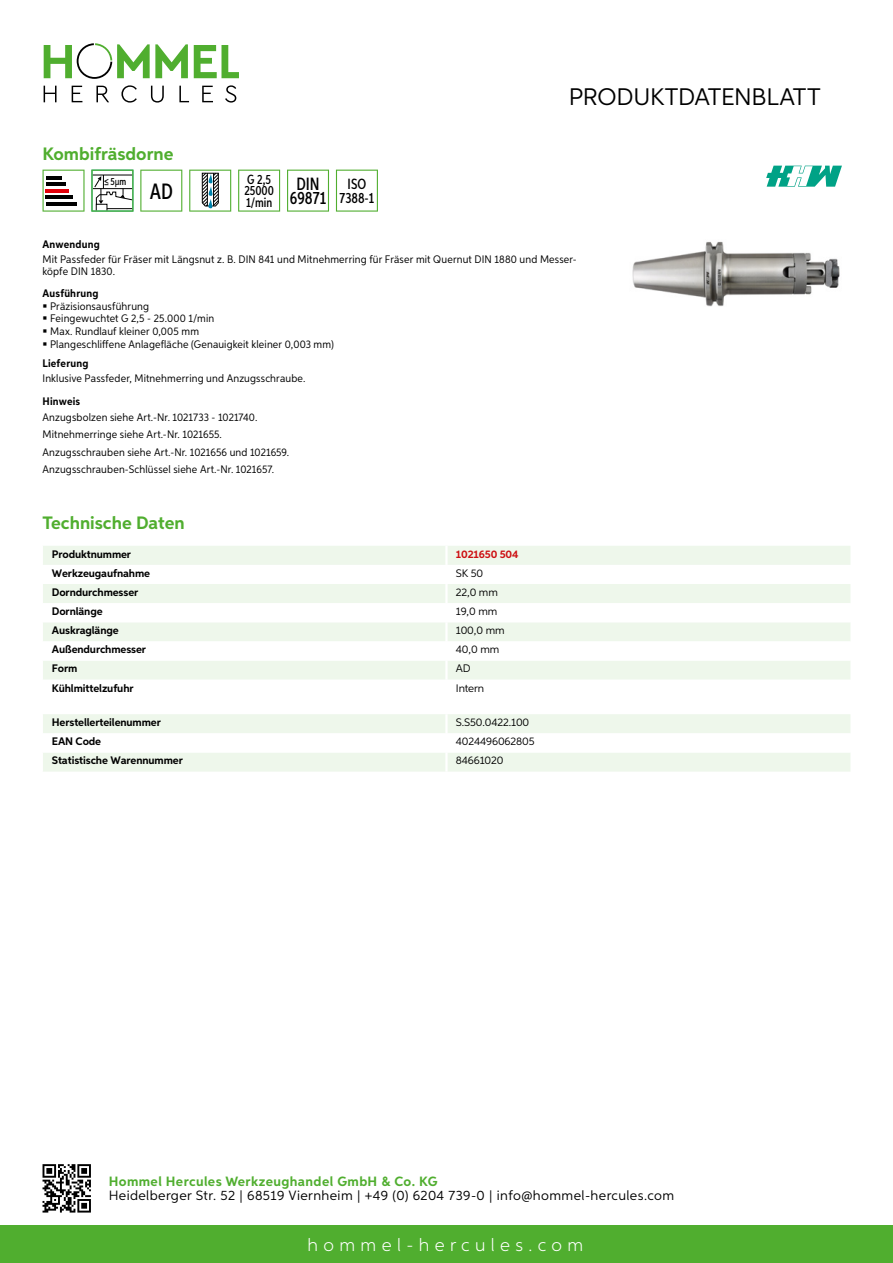
<style>
.page{position:relative;width:893px;height:1263px;background:#fff}
.page>*{position:absolute;margin:0;border:0;box-sizing:border-box;transform-origin:0 0}
.t1{font:24px "Aspira";letter-spacing:-.01em;color:#000}
.t2{font:500 22.2px "Aspira XX Nar";color:#000}
.t3{font:700 18px "Aspira";color:#50ae2f}
.t4{font:300 18px "Aspira";letter-spacing:.3em;color:#fff}
.t5{font:500 17.85px/14.9px "Aspira XX Nar";color:#000;text-align:center}
.t6{font:500 14.85px/13.4px "Aspira XX Nar";color:#000;text-align:center}
.t7{font:13.5px "Aspira";letter-spacing:.03em;color:#000}
.t8{font:700 13.5px "Aspira";letter-spacing:.03em;color:#50ae2f}
.t9{font:500 13.35px/11.9px "Aspira XX Nar";color:#000}
.t10{font:10.95px/12.8px "Aspira Nar";letter-spacing:.015em;color:#000}
.t11{font:700 10.95px "Aspira";letter-spacing:-.01em;color:#000}
.t12{font:10.95px "Aspira";letter-spacing:-.01em;color:#000}
.t13{font:700 10.95px "Aspira Nar";letter-spacing:.02em;color:#000}
.t14{font:700 10.95px "Aspira";letter-spacing:-.01em;color:#cd1013}
.t15{font:500 10.35px "Aspira XX Nar";color:#000}
</style>
<div class="page">
<div style="left:0;top:1226px;width:893px;height:37px;background:#50ae2f"></div>
<svg style="left:43px;top:1164px;width:48px;height:48px"></svg>
<svg style="left:194px;top:45px;width:45px;height:33px"></svg>
<svg style="left:44px;top:43px;width:144px;height:36px"></svg>
<svg style="left:44px;top:86px;width:13px;height:16px"></svg>
<svg style="left:72px;top:86px;width:10px;height:16px"></svg>
<svg style="left:96px;top:86px;width:13px;height:16px"></svg>
<svg style="left:121px;top:85px;width:16px;height:18px"></svg>
<svg style="left:151px;top:86px;width:13px;height:17px"></svg>
<svg style="left:179px;top:86px;width:10px;height:16px"></svg>
<svg style="left:202px;top:86px;width:11px;height:16px"></svg>
<svg style="left:225px;top:85px;width:11px;height:18px"></svg>
<div style="left:43px;top:546px;width:807px;height:19px;background:#eef7eb"></div>
<svg style="left:43px;top:584px;width:807px;height:96px;fill:#eef7eb"></svg>
<hr style="left:445px;top:546px;width:3px;height:19px;background:#fff">
<hr style="left:445px;top:584px;width:3px;height:19px;background:#fff">
<hr style="left:445px;top:603px;width:3px;height:19px;background:#fff">
<hr style="left:445px;top:622px;width:3px;height:19px;background:#fff">
<hr style="left:445px;top:641px;width:3px;height:19px;background:#fff">
<hr style="left:445px;top:660px;width:3px;height:20px;background:#fff">
<svg style="left:43px;top:714px;width:807px;height:58px"></svg>
<hr style="left:445px;top:752px;width:3px;height:20px;background:#fff">
<svg style="left:43px;top:170px;width:42px;height:42px"></svg>
<hr style="left:46px;top:176px;width:16px;height:3px;background:#000">
<hr style="left:46px;top:183px;width:19px;height:3px;background:#000">
<hr style="left:46px;top:189px;width:23px;height:3px;background:#e3000b">
<hr style="left:46px;top:196px;width:27px;height:3px;background:#000">
<hr style="left:46px;top:203px;width:30px;height:3px;background:#000">
<svg style="left:91px;top:170px;width:42px;height:42px"></svg>
<svg style="left:140px;top:170px;width:42px;height:42px"></svg>
<svg style="left:189px;top:170px;width:42px;height:42px"></svg>
<svg style="left:238px;top:170px;width:42px;height:42px"></svg>
<svg style="left:287px;top:170px;width:42px;height:42px"></svg>
<svg style="left:336px;top:170px;width:42px;height:42px"></svg>
<img style="left:632px;top:241px;width:208px;height:65px">
<svg style="left:766px;top:166px;width:76px;height:21px"></svg>
<h3 class="t3" style="left:43px;top:142px;width:132px">Kombifräsdorne</h3>
<p class="t15" style="left:104px;top:175px;width:24px">≤5µm</p>
<h2 class="t2" style="left:150px;top:178px;width:25px">AD</h2>
<p class="t9" style="left:244px;top:173px;width:31px">G 2,5<br>25000<br>1/min</p>
<h3 class="t5" style="left:290px;top:176px;width:38px">DIN<br>69871</h3>
<h3 class="t6" style="left:340px;top:177px;width:36px">ISO<br>7388-1</h3>
<h1 class="t1" style="left:569px;top:82px;width:253px">Produktdatenblatt</h1>
<p class="t13" style="left:43px;top:237px;width:59px">Anwendung</p>
<p class="t10" style="left:43px;top:253px;width:536px;line-height:12px">Mit Passfeder für Fräser mit Längsnut z. B. DIN 841 und Mitnehmerring für Fräser mit Quernut DIN 1880 und Messer&shy;köpfe DIN 1830.</p>
<p class="t13" style="left:43px;top:286px;width:58px">Ausführung</p>
<p class="t10" style="left:50px;top:299px;width:285px">Präzisionsausführung<br>Feingewuchtet G 2,5 - 25.000 1/min<br>Max. Rundlauf kleiner 0,005 mm<br>Plangeschliffene Anlagefläche (Genauigkeit kleiner 0,003 mm)</p>
<p class="t13" style="left:43px;top:357px;width:47px">Lieferung</p>
<p class="t10" style="left:43px;top:372px;width:264px">Inklusive Passfeder, Mitnehmerring und Anzugsschraube.</p>
<p class="t13" style="left:43px;top:395px;width:39px">Hinweis</p>
<p class="t10" style="left:43px;top:408px;width:248px;line-height:17.5px">Anzugsbolzen siehe Art.-Nr. 1021733 - 1021740.<br>Mitnehmerringe siehe Art.-Nr. 1021655.<br>Anzugsschrauben siehe Art.-Nr. 1021656 und 1021659.<br>Anzugsschrauben-Schlüssel siehe Art.-Nr. 1021657.</p>
<h3 class="t3" style="left:43px;top:512px;width:144px">Technische Daten</h3>
<p class="t11" style="left:52px;top:547px;width:81px">Produktnummer</p>
<p class="t14" style="left:456px;top:547px;width:64px">1021650 504</p>
<p class="t11" style="left:52px;top:566px;width:100px">Werkzeugaufnahme</p>
<p class="t12" style="left:456px;top:566px;width:29px">SK 50</p>
<p class="t11" style="left:52px;top:585px;width:88px">Dorndurchmesser</p>
<p class="t12" style="left:456px;top:585px;width:44px">22,0 mm</p>
<p class="t11" style="left:52px;top:605px;width:52px">Dornlänge</p>
<p class="t12" style="left:456px;top:605px;width:43px">19,0 mm</p>
<p class="t11" style="left:52px;top:624px;width:68px">Auskraglänge</p>
<p class="t12" style="left:456px;top:624px;width:50px">100,0 mm</p>
<p class="t11" style="left:52px;top:643px;width:96px">Außendurchmesser</p>
<p class="t12" style="left:456px;top:643px;width:45px">40,0 mm</p>
<p class="t11" style="left:52px;top:662px;width:27px">Form</p>
<p class="t12" style="left:456px;top:662px;width:9px">AD</p>
<p class="t11" style="left:52px;top:681px;width:83px">Kühlmittelzufuhr</p>
<p class="t12" style="left:456px;top:681px;width:30px">Intern</p>
<p class="t11" style="left:52px;top:716px;width:111px">Herstellerteilenummer</p>
<p class="t12" style="left:456px;top:716px;width:75px">S.S50.0422.100</p>
<p class="t11" style="left:52px;top:735px;width:51px">EAN Code</p>
<p class="t12" style="left:456px;top:735px;width:80px">4024496062805</p>
<p class="t11" style="left:52px;top:754px;width:132px">Statistische Warennummer</p>
<p class="t12" style="left:456px;top:754px;width:49px">84661020</p>
<p class="t8" style="left:109px;top:1172px;width:330px">Hommel Hercules Werkzeughandel GmbH &amp; Co. KG</p>
<p class="t7" style="left:109px;top:1187px;width:567px">Heidelberger Str. 52 | 68519 Viernheim | +49 (0) 6204 739-0 | info@hommel-hercules.com</p>
<h3 class="t4" style="left:307px;top:1234px;width:277px">hommel-hercules.com</h3>
</div>
